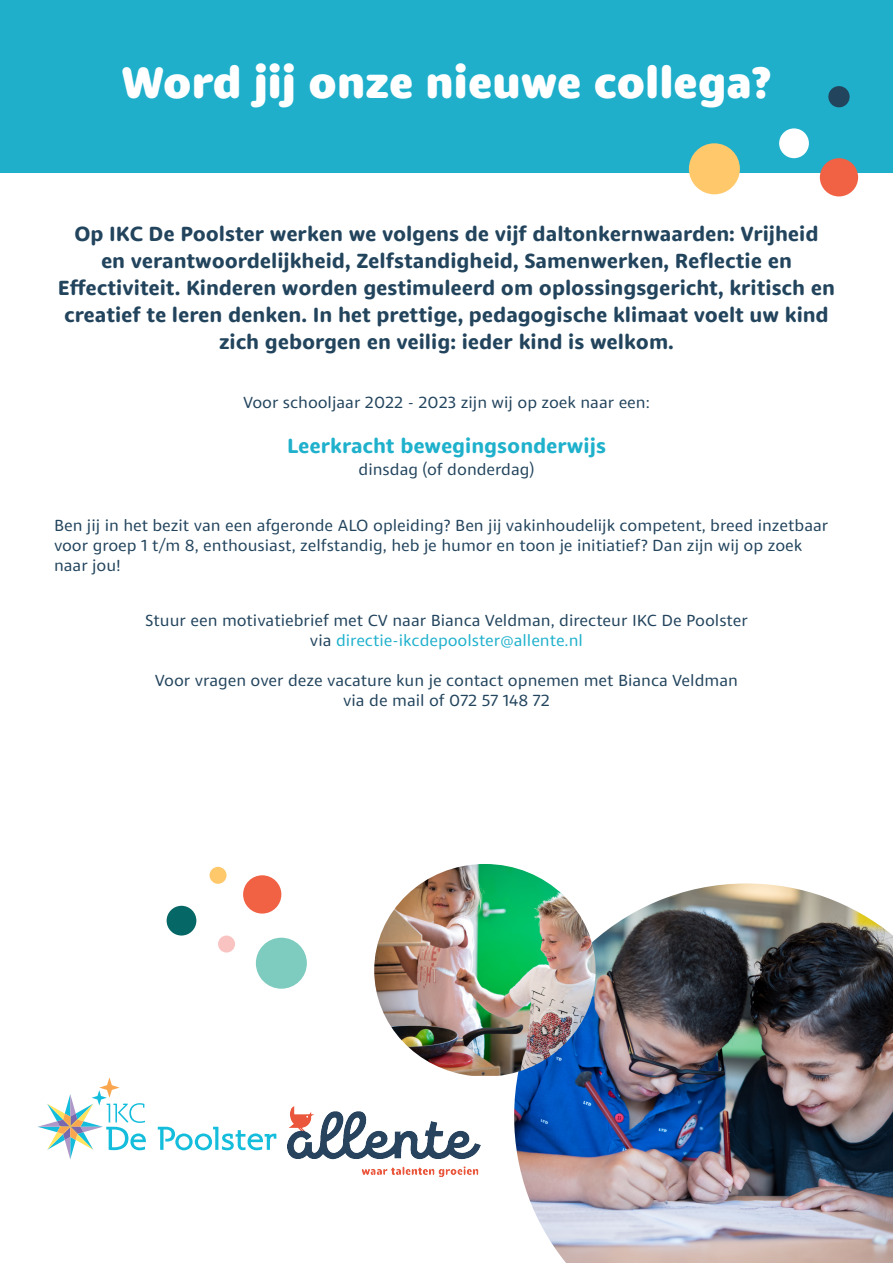
<style>
.page{position:relative;width:893px;height:1263px;background:#fff}
.page>*{position:absolute;margin:0;border:0;box-sizing:border-box;transform-origin:0 0}
.t1{font:800 45px "Dita";color:#fff}
.t2{font:700 21px/27px "Dita";color:#22445d;text-align:center}
.t3{font:700 21px "Dita";color:#1fb1cc}
.t4{font:16.5px/19.8px "Dita";color:#22445d}
.t5{font:16.5px "Dita";color:#1fb1cc}
.s1{color:#22445d}
</style>
<div class="page">
<div style="left:0;top:0;width:893px;height:172px;background:#1fafcb"></div>
<div style="left:689px;top:143px;width:51px;height:51px;background:#fec86b;border-radius:50%"></div>
<div style="left:820px;top:158px;width:38px;height:38px;background:#f16144;border-radius:50%"></div>
<div style="left:779px;top:128px;width:30px;height:30px;background:#fff;border-radius:50%"></div>
<div style="left:828px;top:86px;width:22px;height:21px;background:#22445d;border-radius:50%"></div>
<img style="left:514px;top:883px;width:379px;height:380px">
<svg style="left:158px;top:1127px;width:118px;height:23px"></svg>
<svg style="left:38px;top:1077px;width:108px;height:82px"></svg>
<img style="left:287px;top:1106px;width:193px;height:70px">
<div style="left:256px;top:938px;width:51px;height:51px;background:#7eccbf;border-radius:50%"></div>
<div style="left:243px;top:875px;width:38px;height:38px;background:#f16144;border-radius:50%"></div>
<div style="left:167px;top:906px;width:29px;height:29px;background:#056866;border-radius:50%"></div>
<img style="left:374px;top:864px;width:222px;height:212px">
<div style="left:210px;top:867px;width:17px;height:17px;background:#fec86b;border-radius:50%"></div>
<div style="left:218px;top:935px;width:17px;height:17px;background:#f9c3c2;border-radius:50%"></div>
<p class="t1" style="left:122px;top:54px;width:651px">Word jij onze nieuwe collega?</p>
<p class="t2" style="left:58px;top:220px;width:778px">Op IKC De Poolster werken we volgens de vijf daltonkernwaarden: Vrijheid<br>en verantwoordelijkheid, Zelfstandigheid, Samenwerken, Reflectie en Effectiviteit. Kinderen worden gestimuleerd om oplossingsgericht, kritisch en creatief te leren denken. In het prettige, pedagogische klimaat voelt uw kind zich geborgen en veilig: ieder kind is welkom.</p>
<p class="t4" style="left:243px;top:392px;width:408px">Voor schooljaar 2022 - 2023 zijn wij op zoek naar een:</p>
<p class="t3" style="left:287px;top:433px;width:320px">Leerkracht bewegingsonderwijs</p>
<p class="t4" style="left:359px;top:459px;width:177px">dinsdag (of donderdag)</p>
<p class="t4" style="left:54px;top:515px;width:776px">Ben jij in het bezit van een afgeronde ALO opleiding? Ben jij vakinhoudelijk competent, breed inzetbaar voor groep 1 t/m 8, enthousiast, zelfstandig, heb je humor en toon je initiatief? Dan zijn wij op zoek naar jou!</p>
<p class="t4" style="left:145px;top:611px;width:604px">Stuur een motivatiebrief met CV naar Bianca Veldman, directeur IKC De Poolster</p>
<p class="t5" style="left:310px;top:630px;width:275px"><span class="s1">via</span> directie-ikcdepoolster@allente.nl</p>
<p class="t4" style="left:155px;top:670px;width:585px">Voor vragen over deze vacature kun je contact opnemen met Bianca Veldman</p>
<p class="t4" style="left:343px;top:690px;width:208px">via de mail of 072 57 148 72</p>
</div>
